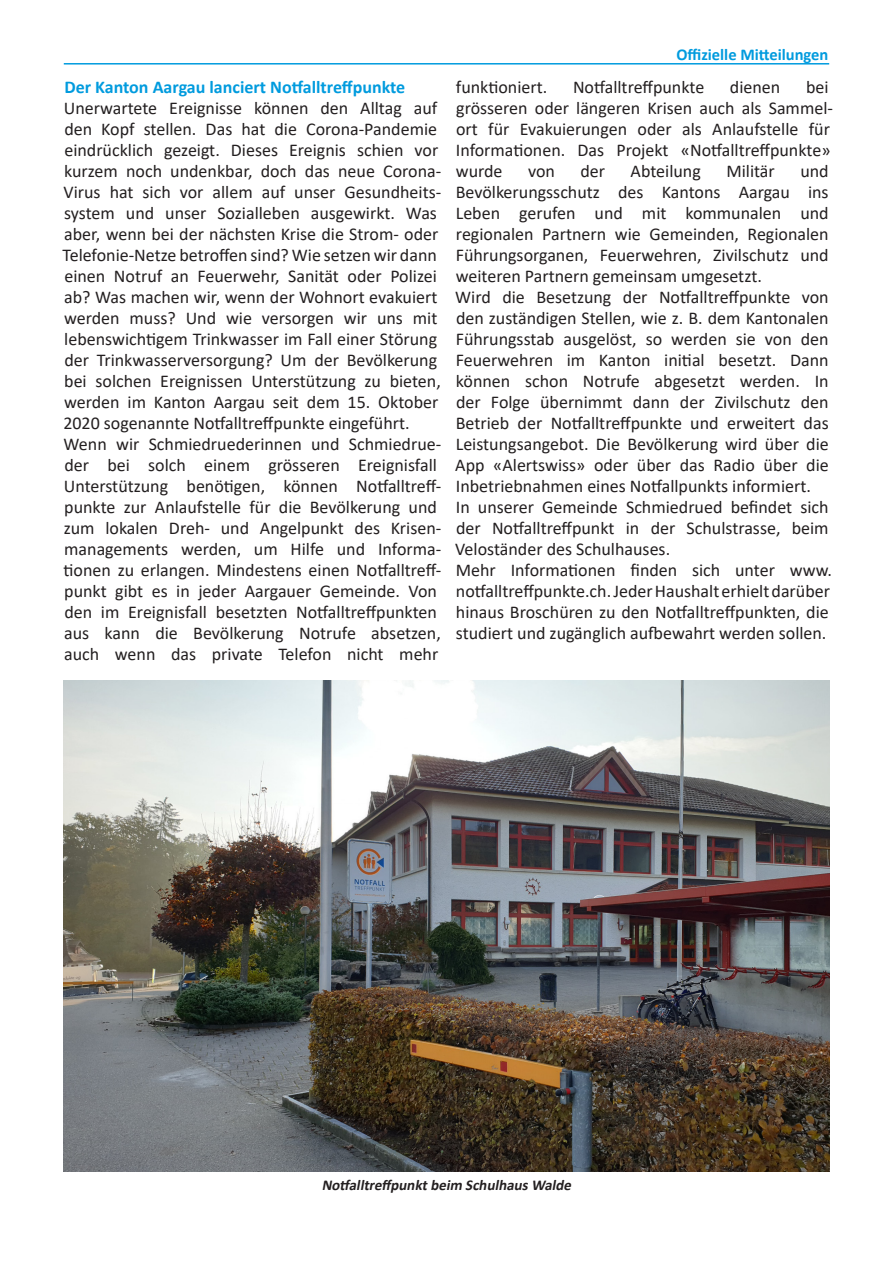
<style>
.page{position:relative;width:893px;height:1263px;background:#fff}
.page>*{position:absolute;margin:0;border:0;box-sizing:border-box;transform-origin:0 0}
.t1{font:18px/21px "Calibri";color:#231f20}
.t2{font:700 18px "Calibri";color:#009bde}
.t3{font:700 16.5px "Calibri";color:#009bde}
.t4{font:italic 700 15px "Calibri";color:#231f20}
</style>
<div class="page">
<hr style="left:64px;top:63px;width:765px;height:2px;background:#009bde">
<img style="left:64px;top:681px;width:765px;height:490px">
<p class="t2" style="left:64px;top:74px;width:342px">Der Kanton Aargau lanciert Notfalltreffpunkte</p>
<p class="t1" style="left:63px;top:97px;width:380px">Unerwartete Ereignisse können den Alltag auf den Kopf stellen. Das hat die Corona-Pandemie eindrücklich gezeigt. Dieses Ereignis schien vor kurzem noch undenkbar, doch das neue Corona-Virus hat sich vor allem auf unser Gesundheits&shy;system und unser Sozialleben ausgewirkt. Was aber, wenn bei der nächsten Krise die Strom- oder Telefonie-Netze betroffen sind? Wie setzen wir dann einen Notruf an Feuerwehr, Sanität oder Polizei ab? Was machen wir, wenn der Wohnort evakuiert werden muss? Und wie versorgen wir uns mit lebenswichtigem Trinkwasser im Fall einer Störung der Trinkwasserversorgung? Um der Bevölkerung bei solchen Ereignissen Unterstützung zu bieten, werden im Kanton Aargau seit dem 15. Oktober 2020 sogenannte Notfalltreffpunkte eingeführt.</p>
<p class="t1" style="left:64px;top:433px;width:379px">Wenn wir Schmiedruederinnen und Schmiedrue&shy;der bei solch einem grösseren Ereignisfall Unterstützung benötigen, können Notfalltreff&shy;punkte zur Anlaufstelle für die Bevölkerung und zum lokalen Dreh- und Angelpunkt des Krisen&shy;managements werden, um Hilfe und Informa&shy;tionen zu erlangen. Mindestens einen Notfalltreff&shy;punkt gibt es in jeder Aargauer Gemeinde. Von den im Ereignisfall besetzten Notfalltreffpunkten aus kann die Bevölkerung Notrufe absetzen, auch wenn das private Telefon nicht mehr</p>
<p class="t3" style="left:676px;top:43px;width:154px">Offizielle Mitteilungen</p>
<p class="t1" style="left:456px;top:76px;width:93px">funktioniert.</p>
<p class="t1" style="left:573px;top:76px;width:133px">Notfalltreffpunkte</p>
<p class="t1" style="left:730px;top:76px;width:52px">dienen</p>
<p class="t1" style="left:456px;top:76px;width:379px;text-indent:350px">bei grösseren oder längeren Krisen auch als Sammel&shy;ort für Evakuierungen oder als Anlaufstelle für<br>Informationen. Das Projekt «Notfalltreffpunkte» wurde</p>
<p class="t1" style="left:528px;top:160px;width:28px">von</p>
<p class="t1" style="left:580px;top:160px;width:26px">der</p>
<p class="t1" style="left:631px;top:160px;width:72px">Abteilung</p>
<p class="t1" style="left:726px;top:160px;width:50px">Militär</p>
<p class="t1" style="left:456px;top:160px;width:374px;text-align:justify;text-indent:345px">und Bevölkerungsschutz des Kantons Aargau ins Leben gerufen und mit kommunalen und regionalen Partnern wie Gemeinden, Regionalen Führungsorganen, Feuerwehren, Zivilschutz und weiteren Partnern gemeinsam umgesetzt.</p>
<p class="t1" style="left:455px;top:286px;width:375px;text-align:justify">Wird die Besetzung der Notfalltreffpunkte von den zuständigen Stellen, wie z. B. dem Kantonalen Führungsstab ausgelöst, so werden sie von den Feuerwehren im Kanton initial besetzt. Dann können schon Notrufe abgesetzt werden. In der Folge übernimmt dann der Zivilschutz den Betrieb der Notfalltreffpunkte und erweitert das Leistungsangebot. Die Bevölkerung wird über die App «Alertswiss» oder über das Radio über die Inbetriebnahmen eines Notfallpunkts informiert.</p>
<p class="t1" style="left:455px;top:496px;width:375px;text-align:justify">In unserer Gemeinde Schmiedrued befindet sich der Notfalltreffpunkt in der Schulstrasse, beim Veloständer des Schulhauses.</p>
<p class="t1" style="left:456px;top:559px;width:378px">Mehr Informationen finden sich unter www. notfalltreffpunkte.ch. Jeder Haushalt erhielt darüber hinaus Broschüren zu den Notfalltreffpunkten, die studiert und zugänglich aufbewahrt werden sollen.</p>
<p class="t4" style="left:322px;top:1174px;width:255px">Notfalltreffpunktbeim SchulhausWalde</p>
</div>
